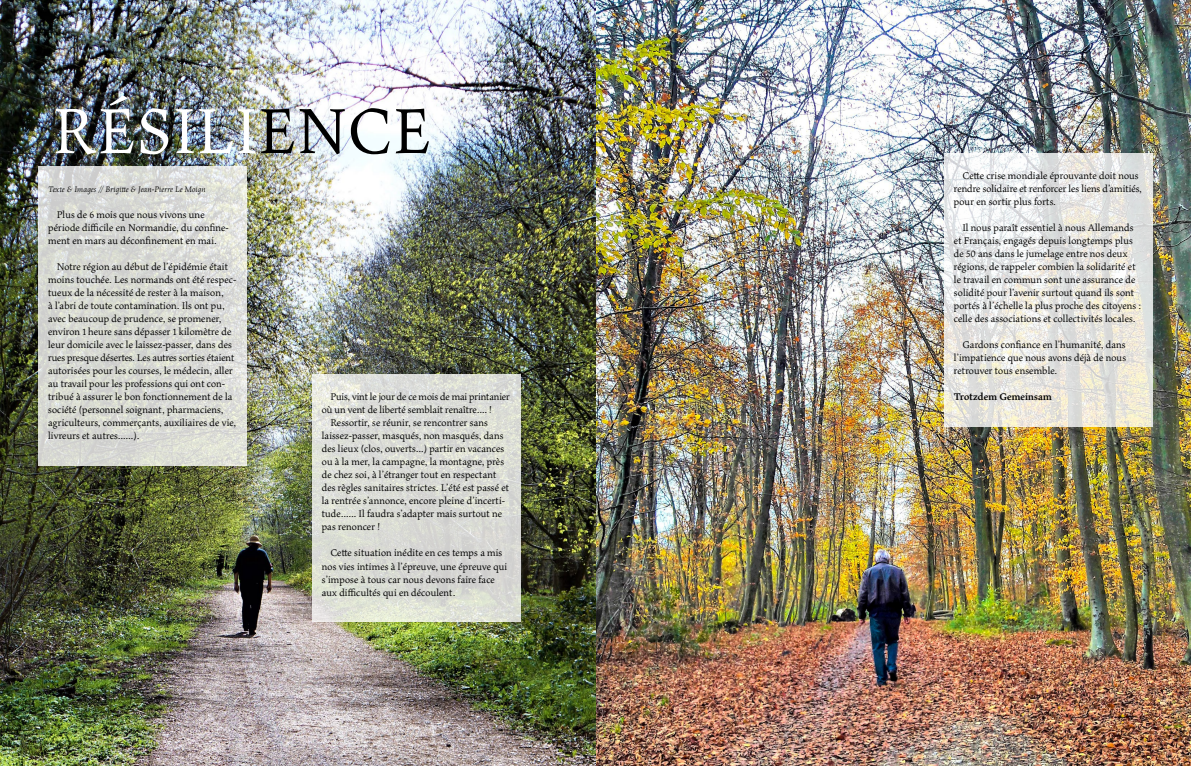
<style>
.page{position:relative;width:1191px;height:766px;background:#fff}
.page>*{position:absolute;margin:0;border:0;box-sizing:border-box;transform-origin:0 0}
.t1{font:72px "Maiola";color:#fff}
.t2{font:11px/13px "Maiola";color:#000}
.t3{font:11px "Maiola";letter-spacing:-.02em;color:#000}
.t4{font:700 11px "Maiola";color:#000}
.t5{font:italic 9px "Maiola";color:#000}
.s1{color:#000}
</style>
<div class="page">
<img style="left:0;top:0;width:1191px;height:765px">
<svg style="left:38px;top:166px;width:209px;height:299px;fill:#d9dad4"></svg>
<svg style="left:312px;top:374px;width:208px;height:247px;fill:#dbdcd6"></svg>
<svg style="left:944px;top:153px;width:208px;height:273px"></svg>
<h1 class="t1" style="left:52px;top:82px;width:380px">RÉSILI<span class="s1">ENCE</span></h1>
<p class="t5" style="left:48px;top:183px;width:159px">Texte &amp; Images // Brigitte &amp; Jean-Pierre Le Moign</p>
<p class="t2" style="left:48px;top:208px;width:182px;text-indent:9px">Plus de 6 mois que nous vivons une période difficile en Normandie, du confine&shy;ment en mars au déconfinement en mai.</p>
<p class="t2" style="left:48px;top:260px;width:190px;text-indent:9px">Notre région au début de l’épidémie était moins touchée. Les normands ont été respec&shy;tueux de la nécessité de rester à la maison,<br>à l’abri de toute contamination. Ils ont pu, avec beaucoup de prudence, se promener, environ 1 heure sans dépasser 1 kilomètre de leur domicile avec le laissez-passer, dans des rues presque désertes. Les autres sorties étaient autorisées pour les courses, le médecin, aller au travail pour les professions qui ont con&shy;tribué à assurer le bon fonctionnement de la société (personnel soignant, pharmaciens, agriculteurs, commerçants, auxiliaires de vie, livreurs et autres……).</p>
<p class="t3" style="left:330px;top:389px;width:181px">Puis, vint le jour de ce mois de mai printanier</p>
<p class="t2" style="left:322px;top:403px;width:172px">où un vent de liberté semblait renaître…. !</p>
<p class="t2" style="left:330px;top:416px;width:159px">Ressortir, se réunir, se rencontrer sans</p>
<p class="t2" style="left:322px;top:429px;width:183px">laissez-passer, masqués, non masqués, dans</p>
<p class="t2" style="left:322px;top:442px;width:184px">des lieux (clos, ouverts…) partir en vacances</p>
<p class="t2" style="left:322px;top:455px;width:184px">ou à la mer, la campagne, la montagne, près</p>
<p class="t2" style="left:322px;top:468px;width:176px">de chez soi, à l’étranger tout en respectant</p>
<p class="t2" style="left:322px;top:481px;width:189px">des règles sanitaires strictes. L’été est passé et</p>
<p class="t2" style="left:322px;top:494px;width:185px">la rentrée s’annonce, encore pleine d’incerti-</p>
<p class="t2" style="left:322px;top:507px;width:182px">tude…… Il faudra s’adapter mais surtout ne</p>
<p class="t2" style="left:322px;top:520px;width:60px">pas renoncer !</p>
<p class="t2" style="left:322px;top:546px;width:187px;text-indent:9px">Cette situation inédite en ces temps a mis nos vies intimes à l’épreuve, une épreuve qui s’impose à tous car nous devons faire face aux difficultés qui en découlent.</p>
<p class="t2" style="left:954px;top:169px;width:189px;text-indent:9px">Cette crise mondiale éprouvante doit nous rendre solidaire et renforcer les liens d’amitiés, pour en sortir plus forts.</p>
<p class="t2" style="left:954px;top:221px;width:189px;text-indent:9px">Il nous paraît essentiel à nous Allemands et Français, engagés depuis longtemps plus de 50 ans dans le jumelage entre nos deux régions, de rappeler combien la solidarité et le travail en commun sont une assurance de solidité pour l’avenir surtout quand ils sont portés à l’échelle la plus proche des citoyens : celle des associations et collectivités locales.</p>
<p class="t2" style="left:954px;top:338px;width:174px;text-align:justify;text-indent:9px">Gardons confiance en l’humanité, dans l’impatience que nous avons déjà de nous retrouver tous ensemble.</p>
<p class="t4" style="left:954px;top:389px;width:99px">Trotzdem Gemeinsam</p>
</div>
